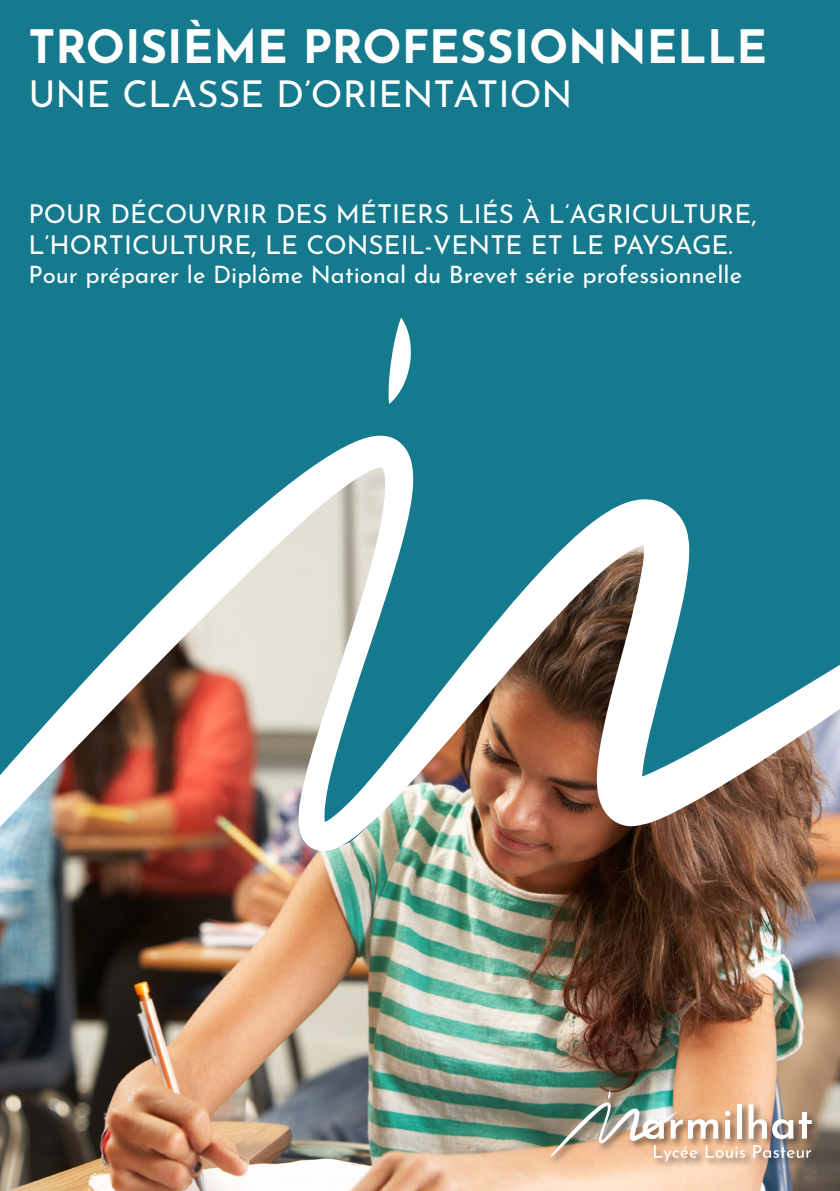
<style>
.page{position:relative;width:840px;height:1191px;background:#fff}
.page>*{position:absolute;margin:0;border:0;box-sizing:border-box;transform-origin:0 0}
.t1{font:700 46px "Josefin Sans";color:#fff}
.t2{font:37px "Josefin Sans";color:#fff}
.t3{font:26px/31.2px "Josefin Sans";color:#fff}
.t4{font:24px "Josefin Sans";color:#fff}
</style>
<div class="page">
<div style="left:0;top:0;width:839px;height:1191px;background:#157a8d"></div>
<img style="left:0;top:986px;width:839px;height:205px">
<img style="left:0;top:435px;width:839px;height:551px">
<svg style="left:388px;top:317px;width:23px;height:87px"></svg>
<div style="left:548px;top:1089px;width:268px;height:77px;background:#231f20;opacity:.58"></div>
<img style="left:550px;top:1090px;width:261px;height:71px">
<p class="t1" style="left:28px;top:6px;width:740px">TROISIÈME PROFESSIONNELLE</p>
<p class="t2" style="left:28px;top:63px;width:545px">UNE CLASSE D’ORIENTATION</p>
<p class="t3" style="left:28px;top:195px;width:729px">POUR DÉCOUVRIR DES MÉTIERS LIÉS À L’AGRICULTURE,<br>L’HORTICULTURE, LE CONSEIL-VENTE ET LE PAYSAGE.</p>
<p class="t4" style="left:28px;top:254px;width:714px">Pour préparer le Diplôme National du Brevet série professionnelle</p>
</div>
